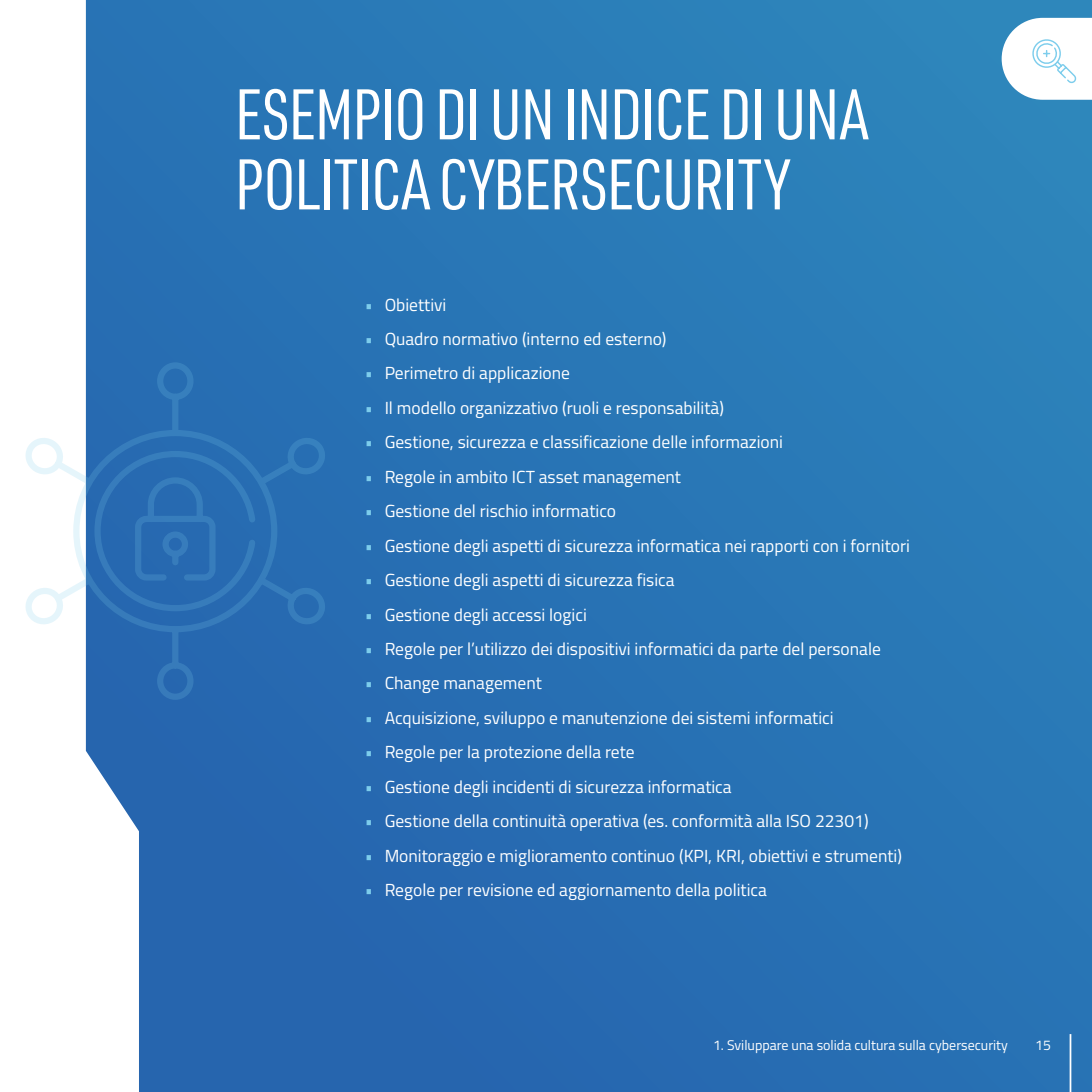
<style>
.page{position:relative;width:1092px;height:1092px;background:#fff}
.page>*{position:absolute;margin:0;border:0;box-sizing:border-box;transform-origin:0 0}
.t1{font:70px/70px "URWDIN Cond";letter-spacing:-.02em;color:#fff}
.t2{font:17.5px "Titillium Web";color:#fff}
.t3{font:14px "Titillium Web";color:#fff}
.s1{color:#7dcdec}
</style>
<div class="page">
<div style="left:0;top:0;width:1091px;height:1091px;background:linear-gradient(to bottom,#2b7fb9,#2669b0)"></div>
<svg style="left:1001px;top:18px;width:90px;height:82px"></svg>
<svg style="left:0;top:0;width:139px;height:1091px"></svg>
<svg style="left:24px;top:360px;width:303px;height:341px"></svg>
<hr style="left:1069px;top:1033px;width:2px;height:58px;background:#fff">
<h1 class="t1" style="left:235px;top:77px;width:635px">ESEMPIO DI UN INDICE DI UNA<br>POLITICA CYBERSECURITY</h1>
<p class="t2" style="left:365px;top:291px;width:83px"><span class="s1">•</span> Obiettivi</p>
<p class="t2" style="left:365px;top:326px;width:303px"><span class="s1">•</span> Quadro normativo (interno ed esterno)</p>
<p class="t2" style="left:365px;top:360px;width:207px"><span class="s1">•</span> Perimetro di applicazione</p>
<p class="t2" style="left:365px;top:395px;width:360px"><span class="s1">•</span> Il modello organizzativo (ruoli e responsabilità)</p>
<p class="t2" style="left:365px;top:429px;width:420px"><span class="s1">•</span> Gestione, sicurezza e classificazione delle informazioni</p>
<p class="t2" style="left:365px;top:464px;width:318px"><span class="s1">•</span> Regole in ambito ICT asset management</p>
<p class="t2" style="left:365px;top:498px;width:253px"><span class="s1">•</span> Gestione del rischio informatico</p>
<p class="t2" style="left:365px;top:532px;width:546px"><span class="s1">•</span> Gestione degli aspetti di sicurezza informatica nei rapporti con i fornitori</p>
<p class="t2" style="left:365px;top:567px;width:311px"><span class="s1">•</span> Gestione degli aspetti di sicurezza fisica</p>
<p class="t2" style="left:365px;top:601px;width:223px"><span class="s1">•</span> Gestione degli accessi logici</p>
<p class="t2" style="left:365px;top:636px;width:517px"><span class="s1">•</span> Regole per l’utilizzo dei dispositivi informatici da parte del personale</p>
<p class="t2" style="left:365px;top:670px;width:178px"><span class="s1">•</span> Change management</p>
<p class="t2" style="left:365px;top:705px;width:470px"><span class="s1">•</span> Acquisizione, sviluppo e manutenzione dei sistemi informatici</p>
<p class="t2" style="left:365px;top:739px;width:271px"><span class="s1">•</span> Regole per la protezione della rete</p>
<p class="t2" style="left:365px;top:773px;width:368px"><span class="s1">•</span> Gestione degli incidenti di sicurezza informatica</p>
<p class="t2" style="left:365px;top:808px;width:505px"><span class="s1">•</span> Gestione della continuità operativa (es. conformità alla ISO 22301)</p>
<p class="t2" style="left:365px;top:842px;width:538px"><span class="s1">•</span> Monitoraggio e miglioramento continuo (KPI, KRI, obiettivi e strumenti)</p>
<p class="t2" style="left:365px;top:877px;width:403px"><span class="s1">•</span> Regole per revisione ed aggiornamento della politica</p>
<p class="t3" style="left:713px;top:1034px;width:296px">1. Sviluppare una solida cultura sulla cybersecurity</p>
<p class="t3" style="left:1035px;top:1034px;width:17px">15</p>
</div>
